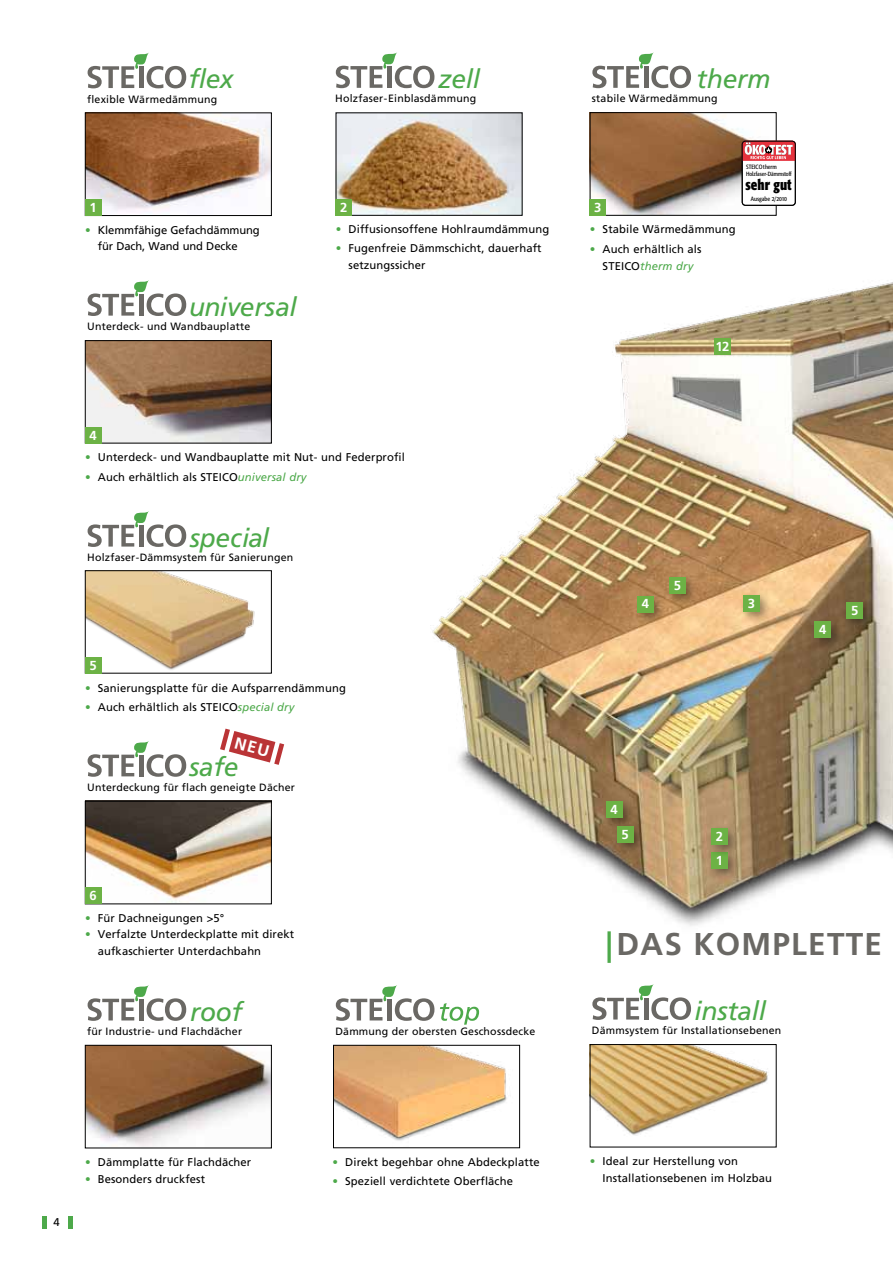
<style>
.page{position:relative;width:893px;height:1263px;background:#fff}
.page>*{position:absolute;margin:0;border:0;box-sizing:border-box;transform-origin:0 0}
.t1{font:700 31.5px "Frutiger";letter-spacing:.04em;color:#6a6864}
.t2{font:italic 26.4px "Frutiger";letter-spacing:-.01em;color:#4da94a}
.t3{font:700 14.85px "Formata Condensed BQ";color:#000;scale:.92 1}
.t4{font:700 13.05px "Frutiger";color:#fff}
.t5{font:11.25px/16.5px "Frutiger";letter-spacing:.01em;color:#000}
.t6{font:11.25px/16.5px "Frutiger";letter-spacing:-.01em;color:#000}
.t7{font:10.65px "Frutiger";letter-spacing:.02em;color:#000}
.t8{font:6.15px "Formata Condensed BQ";color:#000}
.t9{font:6px "Formata Condensed BQ";color:#000}
.s1{font-weight:700;color:#4da94a}
.s2{font-style:italic;color:#4da94a}
.s3{color:#4da94a}
</style>
<div class="page">
<img style="left:432px;top:115px;width:461px;height:898px">
<div style="left:714px;top:338px;width:17px;height:16px;background:#6cb245"></div>
<div style="left:602px;top:798px;width:32px;height:32px;background:#000;opacity:.4"></div>
<div style="left:606px;top:802px;width:16px;height:16px;background:#6cb245"></div>
<div style="left:613px;top:822px;width:32px;height:33px;background:#000;opacity:.4"></div>
<div style="left:617px;top:826px;width:16px;height:16px;background:#6cb245"></div>
<div style="left:633px;top:592px;width:33px;height:32px;background:#000;opacity:.4"></div>
<div style="left:637px;top:596px;width:17px;height:16px;background:#6cb245"></div>
<div style="left:665px;top:573px;width:33px;height:33px;background:#000;opacity:.4"></div>
<div style="left:669px;top:577px;width:16px;height:16px;background:#6cb245"></div>
<div style="left:739px;top:591px;width:33px;height:33px;background:#000;opacity:.4"></div>
<div style="left:743px;top:595px;width:16px;height:17px;background:#6cb245"></div>
<div style="left:707px;top:848px;width:33px;height:33px;background:#000;opacity:.4"></div>
<div style="left:711px;top:852px;width:17px;height:16px;background:#6cb245"></div>
<div style="left:707px;top:824px;width:33px;height:33px;background:#000;opacity:.4"></div>
<div style="left:711px;top:828px;width:17px;height:17px;background:#6cb245"></div>
<div style="left:811px;top:617px;width:32px;height:32px;background:#000;opacity:.4"></div>
<div style="left:815px;top:621px;width:16px;height:16px;background:#6cb245"></div>
<div style="left:843px;top:598px;width:32px;height:33px;background:#000;opacity:.4"></div>
<div style="left:847px;top:602px;width:16px;height:16px;background:#6cb245"></div>
<hr style="left:43px;top:1216px;width:4px;height:13px;background:#4da94a">
<div style="left:68px;top:1216px;width:5px;height:13px;background:#4da94a"></div>
<img style="left:592px;top:1046px;width:176px;height:90px">
<div style="left:590px;top:1044px;width:186px;height:103px;border:1px solid #000"></div>
<svg style="left:592px;top:984px;width:99px;height:36px"></svg>
<img style="left:338px;top:115px;width:182px;height:99px">
<div style="left:336px;top:113px;width:186px;height:103px;border:1px solid #000"></div>
<div style="left:336px;top:199px;width:16px;height:17px;background:#6cb245"></div>
<svg style="left:336px;top:52px;width:98px;height:36px"></svg>
<svg style="left:336px;top:985px;width:98px;height:36px"></svg>
<svg style="left:440px;top:1003px;width:39px;height:22px"></svg>
<img style="left:335px;top:1047px;width:172px;height:94px">
<div style="left:333px;top:1045px;width:187px;height:103px;border:1px solid #000"></div>
<svg style="left:88px;top:985px;width:98px;height:36px"></svg>
<img style="left:87px;top:1047px;width:183px;height:99px">
<div style="left:85px;top:1045px;width:187px;height:103px;border:1px solid #000"></div>
<svg style="left:88px;top:511px;width:98px;height:36px"></svg>
<img style="left:87px;top:572px;width:168px;height:99px">
<div style="left:85px;top:570px;width:187px;height:103px;border:1px solid #000"></div>
<div style="left:85px;top:657px;width:16px;height:16px;background:#6cb245"></div>
<svg style="left:88px;top:280px;width:98px;height:36px"></svg>
<img style="left:87px;top:342px;width:183px;height:99px">
<div style="left:85px;top:340px;width:187px;height:103px;border:1px solid #000"></div>
<div style="left:85px;top:427px;width:16px;height:16px;background:#6cb245"></div>
<img style="left:87px;top:115px;width:183px;height:99px">
<div style="left:85px;top:113px;width:187px;height:103px;border:1px solid #000"></div>
<svg style="left:88px;top:53px;width:98px;height:35px"></svg>
<div style="left:85px;top:200px;width:16px;height:16px;background:#6cb245"></div>
<svg style="left:592px;top:52px;width:99px;height:36px"></svg>
<img style="left:592px;top:114px;width:182px;height:100px">
<div style="left:590px;top:112px;width:186px;height:104px;border:1px solid #000"></div>
<div style="left:742px;top:141px;width:53px;height:64px;background:#fff;border-radius:3px"></div>
<div style="left:742px;top:141px;width:54px;height:65px;border:1px solid #000;border-radius:3px"></div>
<svg style="left:742px;top:141px;width:54px;height:20px"></svg>
<div style="left:590px;top:199px;width:16px;height:17px;background:#6cb245"></div>
<svg style="left:88px;top:741px;width:98px;height:36px"></svg>
<img style="left:87px;top:803px;width:183px;height:99px">
<div style="left:85px;top:801px;width:187px;height:103px;border:1px solid #000"></div>
<div style="left:85px;top:887px;width:16px;height:16px;background:#6cb245"></div>
<svg style="left:220px;top:729px;width:64px;height:36px"></svg>
<h2 class="t2" style="left:189px;top:63px;width:46px">flex</h2>
<p class="t7" style="left:87px;top:93px;width:132px">flexible Wärmedämmung</p>
<h2 class="t2" style="left:438px;top:63px;width:43px">zell</h2>
<p class="t7" style="left:335px;top:92px;width:143px">Holzfaser-Einblasdämmung</p>
<p class="t4" style="left:90px;top:200px;width:9px">1</p>
<p class="t6" style="left:98px;top:221px;width:164px;text-indent:-13px"><span class="s1">•</span> Klemmfähige Gefachdämmung für Dach, Wand und Decke</p>
<h2 class="t2" style="left:189px;top:291px;width:109px">universal</h2>
<p class="t7" style="left:87px;top:320px;width:165px">Unterdeck- und Wandbauplatte</p>
<p class="t4" style="left:340px;top:200px;width:9px">2</p>
<p class="t5" style="left:336px;top:221px;width:215px"><span class="s1">•</span> Diffusionsoffene Hohlraumdämmung</p>
<p class="t5" style="left:349px;top:240px;width:195px;text-indent:-13px"><span class="s1">•</span> Fugenfreie Dämmschicht, dauerhaft setzungssicher</p>
<p class="t4" style="left:90px;top:427px;width:9px">4</p>
<p class="t5" style="left:85px;top:449px;width:321px"><span class="s1">•</span> Unterdeck- und Wandbauplatte mit Nut- und Federprofil</p>
<p class="t5" style="left:85px;top:469px;width:223px"><span class="s1">•</span> Auch erhältlich als STEICO<span class="s2">universal dry</span></p>
<h2 class="t2" style="left:190px;top:522px;width:81px">special</h2>
<p class="t7" style="left:87px;top:551px;width:208px">Holzfaser-Dämmsystem für Sanierungen</p>
<p class="t4" style="left:90px;top:657px;width:9px">5</p>
<p class="t5" style="left:85px;top:680px;width:262px"><span class="s1">•</span> Sanierungsplatte für die Aufsparrendämmung</p>
<p class="t5" style="left:85px;top:699px;width:211px"><span class="s1">•</span> Auch erhältlich als STEICO<span class="s2">special dry</span></p>
<h2 class="t2" style="left:189px;top:752px;width:51px">safe</h2>
<p class="t7" style="left:87px;top:781px;width:209px">Unterdeckung für flach geneigte Dächer</p>
<p class="t4" style="left:90px;top:887px;width:9px">6</p>
<p class="t4" style="left:90px;top:888px;width:9px">2</p>
<p class="t5" style="left:85px;top:910px;width:141px"><span class="s1">•</span> Für Dachneigungen &gt;5°</p>
<p class="t5" style="left:98px;top:926px;width:198px;text-indent:-13px"><span class="s1">•</span> Verfalzte Unterdeckplatte mit direkt aufkaschierter Unterdachbahn</p>
<h2 class="t2" style="left:190px;top:996px;width:54px">roof</h2>
<p class="t7" style="left:87px;top:1025px;width:156px">für Industrie- und Flachdächer</p>
<p class="t7" style="left:335px;top:1025px;width:201px">Dämmung der obersten Geschossdecke</p>
<h2 class="t2" style="left:696px;top:63px;width:76px">therm</h2>
<p class="t7" style="left:592px;top:92px;width:127px">stabile Wärmedämmung</p>
<p class="t4" style="left:594px;top:200px;width:9px">2</p>
<p class="t4" style="left:594px;top:200px;width:9px">3</p>
<p class="t5" style="left:590px;top:221px;width:147px"><span class="s1">•</span> Stabile Wärmedämmung</p>
<p class="t5" style="left:590px;top:241px;width:113px;text-align:center"><span class="s1">•</span> Auch erhältlich als<br>STEICO<span class="s2">therm dry</span></p>
<p class="t8" style="left:746px;top:164px;width:32px">STEICOtherm</p>
<p class="t9" style="left:746px;top:170px;width:47px">Holzfaser-Dämmstoff</p>
<p class="t8" style="left:751px;top:195px;width:38px">Ausgabe 2/2010</p>
<h3 class="t3" style="left:745px;top:176px;width:52px">sehr gut</h3>
<p class="t4" style="left:716px;top:338px;width:15px">12</p>
<p class="t4" style="left:642px;top:596px;width:9px">4</p>
<p class="t4" style="left:674px;top:577px;width:9px">5</p>
<p class="t4" style="left:748px;top:596px;width:9px">3</p>
<p class="t4" style="left:819px;top:621px;width:9px">4</p>
<p class="t4" style="left:851px;top:602px;width:9px">5</p>
<p class="t4" style="left:610px;top:802px;width:9px">4</p>
<p class="t4" style="left:621px;top:827px;width:9px">5</p>
<p class="t4" style="left:716px;top:829px;width:9px">2</p>
<p class="t4" style="left:716px;top:853px;width:9px">1</p>
<h1 class="t1" style="left:606px;top:925px;width:278px"><span class="s3">|</span>DAS KOMPLETTE</h1>
<h2 class="t2" style="left:694px;top:995px;width:73px">install</h2>
<p class="t7" style="left:592px;top:1024px;width:191px">Dämmsystem für Installationsebenen</p>
<p class="t5" style="left:54px;top:1214px;width:8px">4</p>
<p class="t5" style="left:85px;top:1154px;width:168px"><span class="s1">•</span> Dämmplatte für Flachdächer</p>
<p class="t5" style="left:85px;top:1171px;width:122px"><span class="s1">•</span> Besonders druckfest</p>
<p class="t5" style="left:332px;top:1154px;width:209px"><span class="s1">•</span> Direkt begehbar ohne Abdeckplatte</p>
<p class="t5" style="left:332px;top:1173px;width:182px"><span class="s1">•</span> Speziell verdichtete Oberfläche</p>
<p class="t5" style="left:603px;top:1153px;width:171px;text-indent:-13px"><span class="s1">•</span> Ideal zur Herstellung von<br>Installationsebenen im Holzbau</p>
</div>
